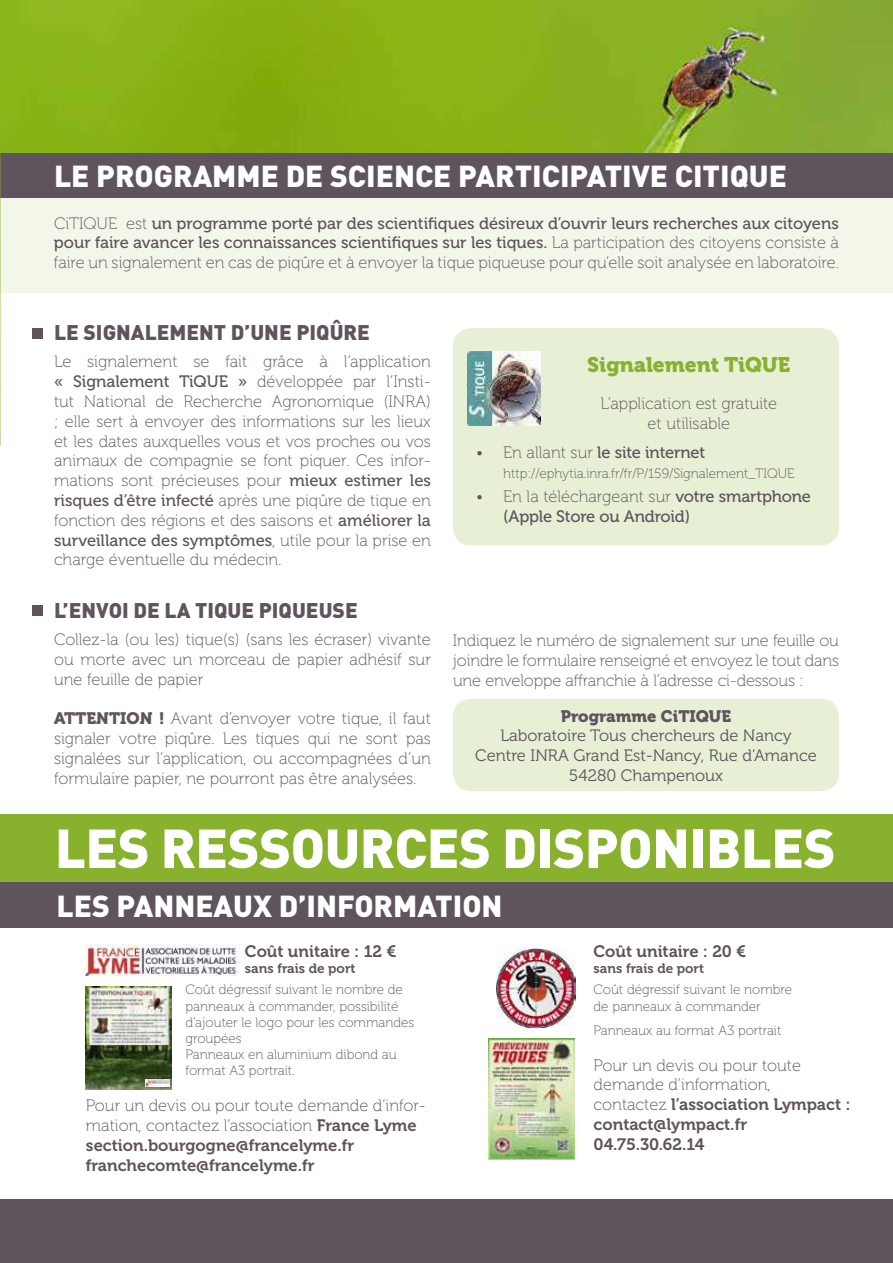
<style>
.page{position:relative;width:893px;height:1263px;background:#fff}
.page>*{position:absolute;margin:0;border:0;box-sizing:border-box;transform-origin:0 0}
.t1{font:900 54px "DIN";letter-spacing:-.01em;color:#fff}
.t2{font:900 30px "DIN";color:#fff}
.t3{font:900 21px "DIN";color:#5f535d}
.t4{font:21px "Museo 900";color:#88b12d}
.t5{font:16.5px/19.8px "Museo 100";color:#5f535d;text-align:justify}
.t6{font:16.5px/19.8px "Museo 500";color:#5f535d}
.t7{font:16.5px/19.8px "Museo 700";color:#5f535d}
.t8{font:16.5px/19.8px "Museo 300";color:#5f535d;text-align:center}
.t9{font:16.5px "Museo 900";color:#5f535d}
.t10{font:13.5px/16.2px "Museo 100";color:#5f535d}
.t11{font:13.5px "Museo 700";color:#5f535d}
.s1{font-family:"Museo 100"}
.s2{font-family:"Museo 500"}
.s3{font-family:"Museo 900"}
.s4{font-family:"Museo 700"}
</style>
<div class="page">
<div style="left:1px;top:115px;width:892px;height:178px;background:#f3f7ea"></div>
<div style="left:1px;top:152px;width:892px;height:45px;background:#5f535d"></div>
<img style="left:0;top:103px;width:1px;height:342px">
<hr style="left:0;top:0;width:1px;height:103px;background:#89b61b">
<div style="left:453px;top:328px;width:386px;height:217px;background:#e7efd5;border-radius:18px"></div>
<img style="left:468px;top:352px;width:73px;height:74px">
<div style="left:453px;top:699px;width:386px;height:92px;background:#e7efd5;border-radius:18px"></div>
<div style="left:1px;top:814px;width:892px;height:69px;background:#88b12d"></div>
<div style="left:32px;top:328px;width:11px;height:11px;background:#5f535d"></div>
<div style="left:32px;top:605px;width:11px;height:10px;background:#5f535d"></div>
<div style="left:0;top:1199px;width:893px;height:64px;background:#5f535d"></div>
<div style="left:1px;top:883px;width:892px;height:45px;background:#5f535d"></div>
<img style="left:489px;top:1038px;width:86px;height:121px">
<img style="left:497px;top:949px;width:78px;height:78px">
<img style="left:86px;top:987px;width:86px;height:103px">
<img style="left:86px;top:944px;width:154px;height:32px">
<img style="left:146px;top:1079px;width:23px;height:7px">
<img style="left:1px;top:1px;width:892px;height:151px">
<h2 class="t2" style="left:54px;top:156px;width:666px">LE PROGRAMME DE SCIENCE PARTICIPATIVE CITIQUE</h2>
<p class="t6" style="left:54px;top:213px;width:786px"><span class="s1">CiTIQUE est</span> un programme porté par des scientifiques désireux d’ouvrir leurs recherches aux citoyens pour faire avancer les connaissances scientifiques sur les tiques. <span class="s1">La participation des citoyens consiste à</span></p>
<p class="t5" style="left:54px;top:253px;width:786px">faire un signalement en cas de piqûre et à envoyer la tique piqueuse pour qu’elle soit analysée en laboratoire.</p>
<p class="t3" style="left:54px;top:319px;width:318px">LE SIGNALEMENT D’UNE PIQÛRE</p>
<p class="t5" style="left:54px;top:352px;width:378px">Le signalement se fait grâce à l’application <span class="s2">« Signalement TiQUE »</span> développée par l’Insti&shy;tut National de Recherche Agronomique (INRA) ; elle sert à envoyer des informations sur les lieux et les dates auxquelles vous et vos proches ou vos animaux de compagnie se font piquer. Ces infor&shy;mations sont précieuses pour <span class="s2">mieux estimer les risques d’être infecté</span> après une piqûre de tique en fonction des régions et des saisons et <span class="s2">améliorer la</span></p>
<p class="t6" style="left:54px;top:530px;width:378px">surveillance des symptômes<span class="s1">, utile pour la prise en</span></p>
<p class="t5" style="left:54px;top:550px;width:229px">charge éventuelle du médecin.</p>
<p class="t3" style="left:54px;top:596px;width:305px">L’ENVOI DE LA TIQUE PIQUEUSE</p>
<p class="t5" style="left:54px;top:630px;width:378px">Collez-la (ou les) tique(s) (sans les écraser) vivante ou morte avec un morceau de papier adhésif sur une feuille de papier</p>
<p class="t5" style="left:54px;top:709px;width:378px"><span class="s3">ATTENTION !</span> Avant d’envoyer votre tique, il faut signaler votre piqûre. Les tiques qui ne sont pas signalées sur l’application, ou accompagnées d’un formulaire papier, ne pourront pas être analysées.</p>
<p class="t4" style="left:587px;top:353px;width:205px">Signalement TiQUE</p>
<p class="t5" style="left:600px;top:394px;width:178px;text-align:center">L’application est gratuite et utilisable</p>
<p class="t6" style="left:476px;top:443px;width:231px"><span class="s1">• En allant sur</span> le site internet</p>
<p class="t10" style="left:503px;top:465px;width:293px">http://ephytia.inra.fr/fr/P/159/Signalement_TIQUE</p>
<p class="t5" style="left:476px;top:487px;width:336px">• En la téléchargeant sur <span class="s2">votre smartphone</span></p>
<p class="t6" style="left:503px;top:506px;width:188px">(Apple Store ou Android)</p>
<p class="t5" style="left:453px;top:631px;width:388px">Indiquez le numéro de signalement sur une feuille ou joindre le formulaire renseigné et envoyez le tout dans une enveloppe affranchie à l’adresse ci-dessous :</p>
<p class="t9" style="left:561px;top:706px;width:172px">Programme CiTIQUE</p>
<p class="t8" style="left:475px;top:726px;width:343px">Laboratoire Tous chercheurs de Nancy<br>Centre INRA Grand Est-Nancy, Rue d’Amance<br>54280 Champenoux</p>
<h1 class="t1" style="left:55px;top:812px;width:782px">LES RESSOURCES DISPONIBLES</h1>
<h2 class="t2" style="left:56px;top:886px;width:448px">LES PANNEAUX D’INFORMATION</h2>
<p class="t7" style="left:594px;top:941px;width:154px">Coût unitaire : 20 €</p>
<p class="t11" style="left:594px;top:960px;width:112px">sans frais de port</p>
<p class="t10" style="left:594px;top:982px;width:200px">Coût dégressif suivant le nombre de panneaux à commander</p>
<p class="t10" style="left:594px;top:1022px;width:189px">Panneaux au format A3 portrait</p>
<p class="t5" style="left:594px;top:1055px;width:209px">Pour un devis ou pour toute demande d’information,</p>
<p class="t7" style="left:594px;top:1095px;width:258px"><span class="s1">contactez</span> l’association Lympact : contact@lympact.fr<br>04.75.30.62.14</p>
<p class="t7" style="left:245px;top:941px;width:153px">Coût unitaire : 12 €</p>
<p class="t11" style="left:245px;top:960px;width:112px">sans frais de port</p>
<p class="t10" style="left:185px;top:982px;width:230px">Coût dégressif suivant le nombre de panneaux à commander, possibilité d’ajouter le logo pour les commandes groupées<br>Panneaux en aluminium dibond au format A3 portrait.</p>
<p class="t5" style="left:86px;top:1096px;width:341px">Pour un devis ou pour toute demande d’infor&shy;mation, contactez l’association <span class="s4">France Lyme</span></p>
<p class="t7" style="left:86px;top:1135px;width:270px">section.bourgogne@francelyme.fr franchecomte@francelyme.fr</p>
</div>
